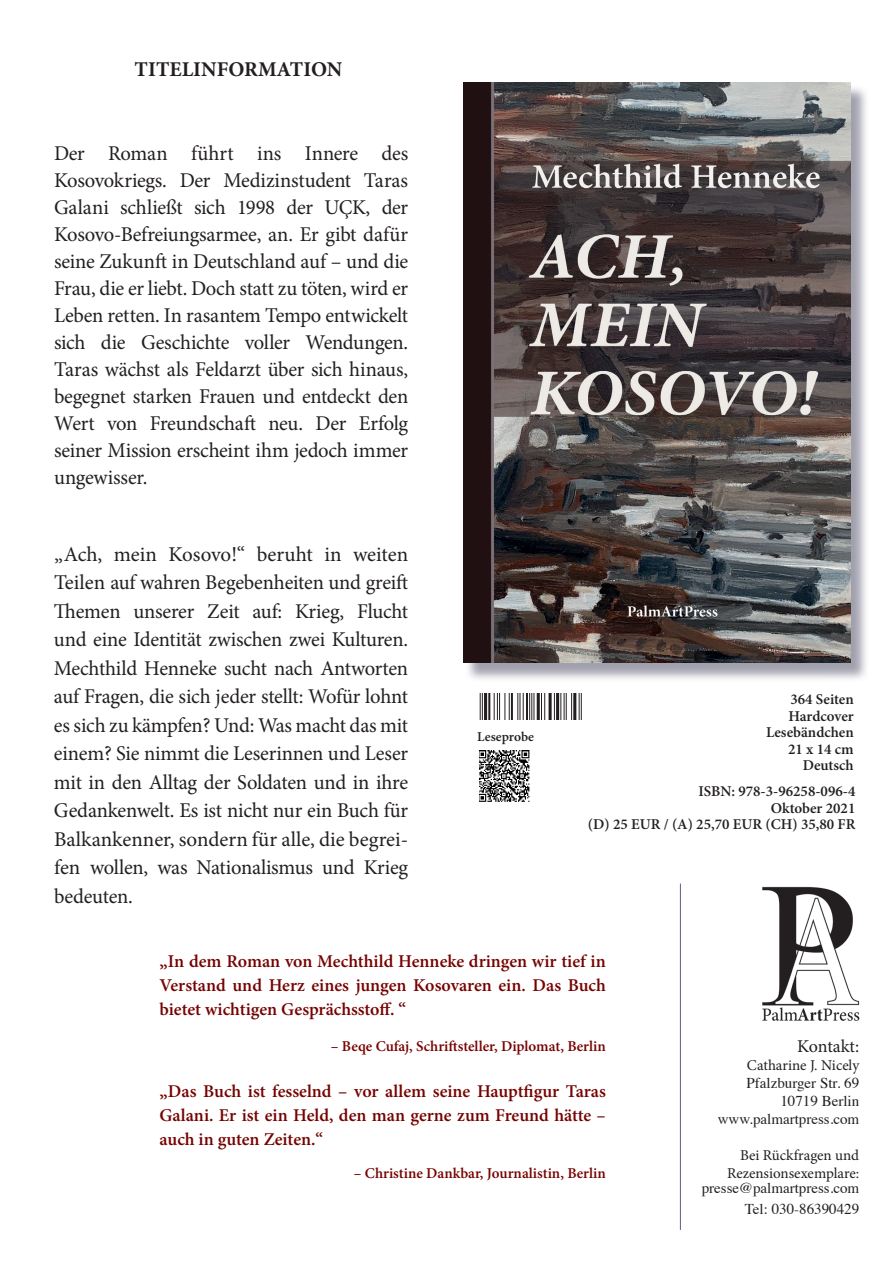
<style>
.page{position:relative;width:893px;height:1263px;background:#fff}
.page>*{position:absolute;margin:0;border:0;box-sizing:border-box;transform-origin:0 0}
.t1{font:21px/27px "Minion Pro";letter-spacing:-.01em;color:#231f20;text-align:justify}
.t2{font:700 21px "Minion Pro";color:#231f20}
.t3{font:600 18px/24px "Minion Pro";letter-spacing:-.005em;color:#760300;text-align:justify}
.t4{font:18px "Minion Pro";letter-spacing:-.015em;color:#231f20}
.t5{font:600 15px/16.5px "Minion Pro";color:#231f20;text-align:right}
.t6{font:15px/18px "Times";color:#231f20;text-align:right}
.t7{font:600 15px "Minion Pro";color:#760300}
.t8{font:15px/18px "Minion Pro";color:#231f20;text-align:right}
.t9{font:600 13.5px "Minion Pro";letter-spacing:.005em;color:#231f20}
</style>
<div class="page">
<img style="left:466px;top:85px;width:400px;height:594px">
<img style="left:463px;top:83px;width:387px;height:579px">
<hr style="left:680px;top:883px;width:1px;height:347px;background:#5d6177">
<svg style="left:480px;top:693px;width:3px;height:27px"></svg>
<hr style="left:484px;top:693px;width:3px;height:27px;background:#231f20">
<hr style="left:488px;top:693px;width:2px;height:27px;background:#231f20">
<svg style="left:494px;top:693px;width:16px;height:27px"></svg>
<hr style="left:511px;top:693px;width:2px;height:27px;background:#231f20">
<svg style="left:517px;top:693px;width:17px;height:27px"></svg>
<hr style="left:537px;top:693px;width:3px;height:27px;background:#231f20">
<svg style="left:541px;top:693px;width:4px;height:27px"></svg>
<hr style="left:549px;top:693px;width:3px;height:27px;background:#231f20">
<svg style="left:554px;top:693px;width:18px;height:27px"></svg>
<hr style="left:573px;top:693px;width:3px;height:27px;background:#231f20">
<svg style="left:579px;top:693px;width:3px;height:27px"></svg>
<img style="left:762px;top:886px;width:97px;height:135px">
<img style="left:479px;top:751px;width:51px;height:51px">
<p class="t2" style="left:135px;top:54px;width:209px">TITELINFORMATION</p>
<p class="t1" style="left:54px;top:140px;width:356px">Der Roman führt ins Innere des Kosovokriegs. Der Medizinstudent Taras Galani schließt sich 1998 der UÇK, der Kosovo-Befreiungsarmee, an. Er gibt dafür seine Zukunft in Deutschland auf – und die Frau, die er liebt. Doch statt zu töten, wird er Leben retten. In rasantem Tempo entwickelt sich die Geschichte voller Wendungen.<br>Taras wächst als Feldarzt über sich hinaus, begegnet starken Frauen und entdeckt den Wert von Freundschaft neu. Der Erfolg seiner Mission erscheint ihm jedoch immer ungewisser.</p>
<p class="t1" style="left:54px;top:540px;width:356px;line-height:28.5px">„Ach, mein Kosovo!“ beruht in weiten Teilen auf wahren Begebenheiten und greift Themen unserer Zeit auf: Krieg, Flucht und eine Identität zwischen zwei Kulturen.<br>Mechthild Henneke sucht nach Antworten auf Fragen, die sich jeder stellt: Wofür lohnt es sich zu kämpfen? Und: Was macht das mit einem? Sie nimmt die Leserinnen und Leser mit in den Alltag der Soldaten und in ihre Gedankenwelt. Es ist nicht nur ein Buch für Balkankenner, sondern für alle, die begrei&shy;fen wollen, was Nationalismus und Krieg bedeuten.</p>
<p class="t9" style="left:477px;top:728px;width:58px">Leseprobe</p>
<p class="t5" style="left:766px;top:691px;width:89px">364 Seiten<br>Hardcover<br>Lesebändchen<br>21 x 14 cm<br>Deutsch</p>
<p class="t5" style="left:588px;top:783px;width:269px">ISBN: 978-3-96258-096-4<br>Oktober 2021<br>(D) 25 EUR / (A) 25,70 EUR (CH) 35,80 FR</p>
<p class="t3" style="left:160px;top:949px;width:448px">„In dem Roman von Mechthild Henneke dringen wir tief in Verstand und Herz eines jungen Kosovaren ein. Das Buch bietet wichtigen Gesprächsstoff. “</p>
<p class="t7" style="left:331px;top:1035px;width:276px">– Beqe Cufaj, Schriftsteller, Diplomat, Berlin</p>
<p class="t3" style="left:160px;top:1079px;width:448px">„Das Buch ist fesselnd – vor allem seine Hauptfigur Taras Galani. Er ist ein Held, den man gerne zum Freund hätte – auch in guten Zeiten.“</p>
<p class="t7" style="left:354px;top:1163px;width:254px">– Christine Dankbar, Journalistin, Berlin</p>
<p class="t4" style="left:797px;top:1034px;width:64px">Kontakt:</p>
<p class="t8" style="left:747px;top:1056px;width:114px">Catharine J. Nicely</p>
<p class="t6" style="left:718px;top:1072px;width:143px">Pfalzburger Str. 69<br>10719 Berlin www.palmartpress.com</p>
<p class="t8" style="left:727px;top:1146px;width:134px">Bei Rückfragen und<br>Rezensionsexemplare:</p>
<p class="t6" style="left:702px;top:1176px;width:159px;line-height:21px">presse@palmartpress.com<br>Tel: 030-86390429</p>
</div>
